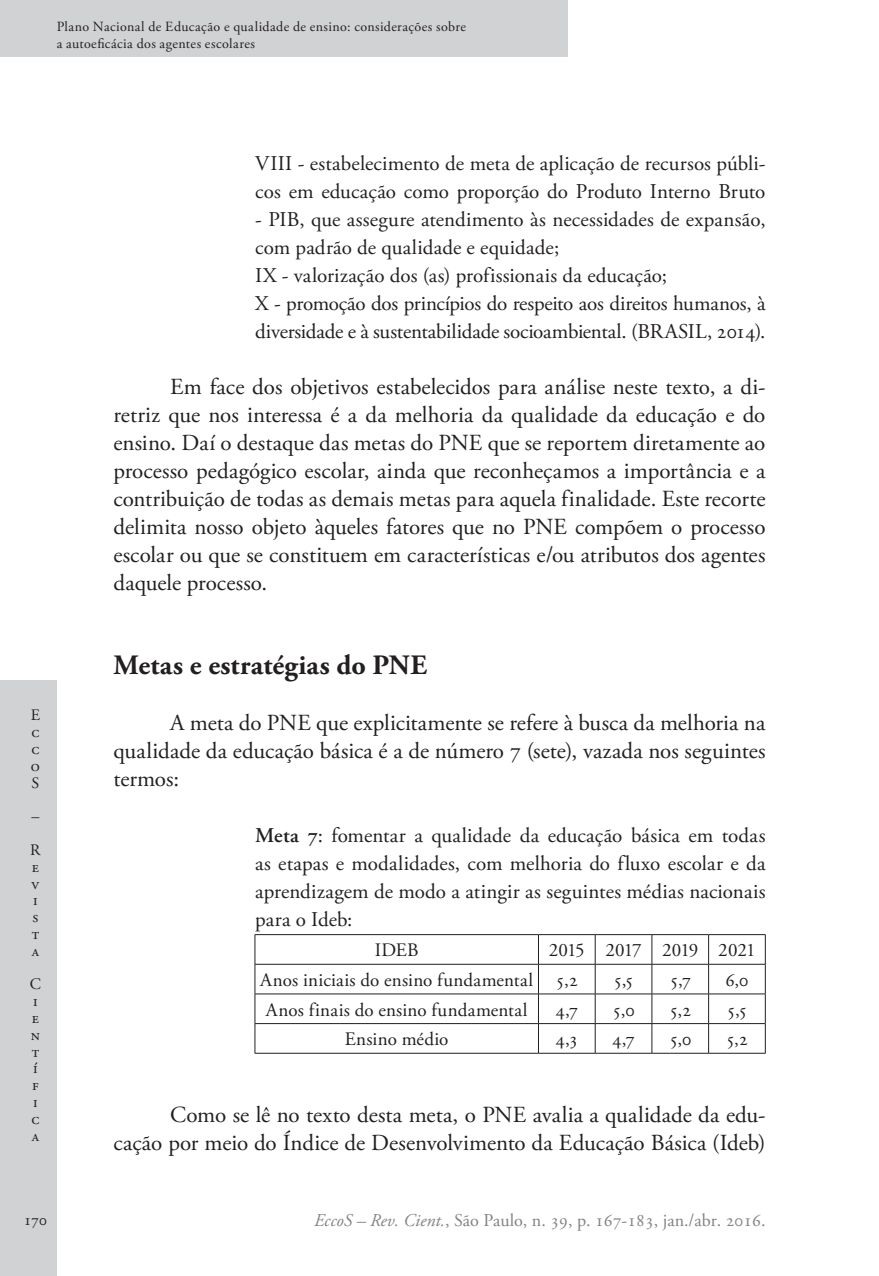
<style>
.page{position:relative;width:879px;height:1276px;background:#fff}
.page>*{position:absolute;margin:0;border:0;box-sizing:border-box;transform-origin:0 0}
.Ec_SubTitulo{font:700 28px "Adobe Garamond Pro";letter-spacing:.005em;color:#231f20}
.Ec_Normal{font:23px/28px "Adobe Garamond Pro";letter-spacing:-.005em;color:#231f20;text-align:justify}
.Ec_Normal_-_citação{font:21px/28px "Adobe Garamond Pro";color:#231f20}
.Ec_Normal_-_citação-2{font:21px/28px "Adobe Garamond Pro";letter-spacing:-.02em;color:#231f20}
.Ec_Tabela_-_corpo{font:19px "Adobe Garamond Pro";color:#231f20}
.t1{font:18px "Adobe Garamond Pro";color:#808285}
.t2{font:16px/16.8px "Adobe Garamond Pro";color:#231f20;text-align:justify}
.t3{font:14px/16.8px "Adobe Garamond Pro";letter-spacing:.03em;color:#231f20}
.s1{font-weight:600}
.s2{font-style:italic}
</style>
<div class="page">
<div style="left:0;top:680px;width:57px;height:596px;background:#d1d2d4"></div>
<div style="left:0;top:0;width:567px;height:57px;background:#d1d2d4"></div>
<hr style="left:255px;top:934px;width:283px;height:1px;background:#231f20">
<hr style="left:538px;top:934px;width:57px;height:1px;background:#231f20">
<hr style="left:595px;top:934px;width:57px;height:1px;background:#231f20">
<hr style="left:652px;top:934px;width:56px;height:1px;background:#231f20">
<hr style="left:708px;top:934px;width:57px;height:1px;background:#231f20">
<hr style="left:255px;top:964px;width:283px;height:1px;background:#231f20">
<hr style="left:538px;top:964px;width:57px;height:1px;background:#231f20">
<hr style="left:595px;top:964px;width:57px;height:1px;background:#231f20">
<hr style="left:652px;top:964px;width:56px;height:1px;background:#231f20">
<hr style="left:708px;top:964px;width:57px;height:1px;background:#231f20">
<hr style="left:255px;top:993px;width:283px;height:1px;background:#231f20">
<hr style="left:538px;top:993px;width:57px;height:1px;background:#231f20">
<hr style="left:595px;top:993px;width:57px;height:1px;background:#231f20">
<hr style="left:652px;top:993px;width:56px;height:1px;background:#231f20">
<hr style="left:708px;top:993px;width:57px;height:1px;background:#231f20">
<hr style="left:255px;top:1023px;width:283px;height:1px;background:#231f20">
<svg style="left:255px;top:935px;width:1px;height:118px"></svg>
<hr style="left:538px;top:1023px;width:57px;height:1px;background:#231f20">
<svg style="left:538px;top:935px;width:1px;height:118px"></svg>
<hr style="left:595px;top:1023px;width:57px;height:1px;background:#231f20">
<svg style="left:595px;top:935px;width:1px;height:118px"></svg>
<hr style="left:652px;top:1023px;width:56px;height:1px;background:#231f20">
<svg style="left:651px;top:935px;width:1px;height:118px"></svg>
<hr style="left:708px;top:1023px;width:57px;height:1px;background:#231f20">
<svg style="left:708px;top:935px;width:1px;height:118px"></svg>
<svg style="left:765px;top:935px;width:1px;height:118px"></svg>
<hr style="left:255px;top:1053px;width:283px;height:1px;background:#231f20">
<hr style="left:538px;top:1053px;width:57px;height:1px;background:#231f20">
<hr style="left:595px;top:1053px;width:57px;height:1px;background:#231f20">
<hr style="left:652px;top:1053px;width:56px;height:1px;background:#231f20">
<hr style="left:708px;top:1053px;width:57px;height:1px;background:#231f20">
<p class="t3" style="left:57px;top:18px;width:411px">Plano Nacional de Educação e qualidade de ensino: considerações sobre a autoeficácia dos agentes escolares</p>
<p class="t2" style="left:31px;top:707px;width:11px">E c c o S</p>
<p class="t2" style="left:30px;top:800px;width:12px;line-height:33.6px">–<br>R</p>
<p class="t2" style="left:32px;top:859px;width:9px">e v i s t a</p>
<p class="t2" style="left:30px;top:976px;width:13px;text-align:left">C i e n t í f i c a</p>
<p class="Ec_Normal_-_citação" style="left:255px;top:150px;width:512px">VIII - estabelecimento de meta de aplicação de recursos públi&shy;cos em educação como proporção do Produto Interno Bruto</p>
<p class="Ec_Normal_-_citação" style="left:255px;top:206px;width:512px">- PIB, que assegure atendimento às necessidades de expansão, com padrão de qualidade e equidade;</p>
<p class="Ec_Normal_-_citação" style="left:255px;top:262px;width:413px">IX - valorização dos (as) profissionais da educação;</p>
<p class="Ec_Normal_-_citação-2" style="left:255px;top:290px;width:512px">X - promoção dos princípios do respeito aos direitos humanos, à diversidade e à sustentabilidade socioambiental. (BRASIL, 2014).</p>
<p class="Ec_Normal" style="left:113px;top:374px;width:653px;text-indent:57px">Em face dos objetivos estabelecidos para análise neste texto, a di&shy;retriz que nos interessa é a da melhoria da qualidade da educação e do ensino. Daí o destaque das metas do PNE que se reportem diretamente ao processo pedagógico escolar, ainda que reconheçamos a importância e a contribuição de todas as demais metas para aquela finalidade. Este recorte delimita nosso objeto àqueles fatores que no PNE compõem o processo escolar ou que se constituem em características e/ou atributos dos agentes daquele processo.</p>
<p class="Ec_SubTitulo" style="left:113px;top:649px;width:315px">Metas e estratégias do PNE</p>
<p class="Ec_Normal" style="left:113px;top:710px;width:654px;text-indent:57px">A meta do PNE que explicitamente se refere à busca da melhoria na qualidade da educação básica é a de número 7 (sete), vazada nos seguintes termos:</p>
<p class="Ec_Normal_-_citação" style="left:255px;top:822px;width:512px;text-align:justify"><span class="s1">Meta 7</span>: fomentar a qualidade da educação básica em todas as etapas e modalidades, com melhoria do fluxo escolar e da aprendizagem de modo a atingir as seguintes médias nacionais para o Ideb:</p>
<p class="Ec_Tabela_-_corpo" style="left:375px;top:939px;width:46px">IDEB</p>
<p class="Ec_Tabela_-_corpo" style="left:549px;top:939px;width:37px">2015</p>
<p class="Ec_Tabela_-_corpo" style="left:605px;top:939px;width:38px">2017</p>
<p class="Ec_Tabela_-_corpo" style="left:662px;top:939px;width:38px">2019</p>
<p class="Ec_Tabela_-_corpo" style="left:718px;top:939px;width:39px">2021</p>
<p class="Ec_Tabela_-_corpo" style="left:260px;top:968px;width:274px">Anos iniciais do ensino fundamental</p>
<p class="Ec_Tabela_-_corpo" style="left:555px;top:968px;width:24px">5,2</p>
<p class="Ec_Tabela_-_corpo" style="left:613px;top:968px;width:22px">5,5</p>
<p class="Ec_Tabela_-_corpo" style="left:669px;top:968px;width:23px">5,7</p>
<p class="Ec_Tabela_-_corpo" style="left:725px;top:968px;width:25px">6,0</p>
<p class="Ec_Tabela_-_corpo" style="left:266px;top:998px;width:263px">Anos finais do ensino fundamental</p>
<p class="Ec_Tabela_-_corpo" style="left:555px;top:998px;width:24px">4,7</p>
<p class="Ec_Tabela_-_corpo" style="left:612px;top:998px;width:24px">5,0</p>
<p class="Ec_Tabela_-_corpo" style="left:669px;top:998px;width:24px">5,2</p>
<p class="Ec_Tabela_-_corpo" style="left:726px;top:998px;width:22px">5,5</p>
<p class="Ec_Tabela_-_corpo" style="left:345px;top:1028px;width:105px">Ensino médio</p>
<p class="Ec_Tabela_-_corpo" style="left:555px;top:1028px;width:24px">4,3</p>
<p class="Ec_Tabela_-_corpo" style="left:612px;top:1028px;width:24px">4,7</p>
<p class="Ec_Tabela_-_corpo" style="left:669px;top:1028px;width:24px">5,0</p>
<p class="Ec_Tabela_-_corpo" style="left:726px;top:1028px;width:24px">5,2</p>
<p class="Ec_Normal" style="left:113px;top:1102px;width:653px;text-align:right">Como se lê no texto desta meta, o PNE avalia a qualidade da edu-<br>cação por meio do Índice de Desenvolvimento da Educação Básica (Ideb)</p>
<p class="t2" style="left:24px;top:1212px;width:25px">170</p>
<p class="t1" style="left:314px;top:1209px;width:453px"><span class="s2">EccoS – Rev. Cient.</span>, São Paulo, n. 39, p. 167-183, jan./abr. 2016.</p>
</div>
